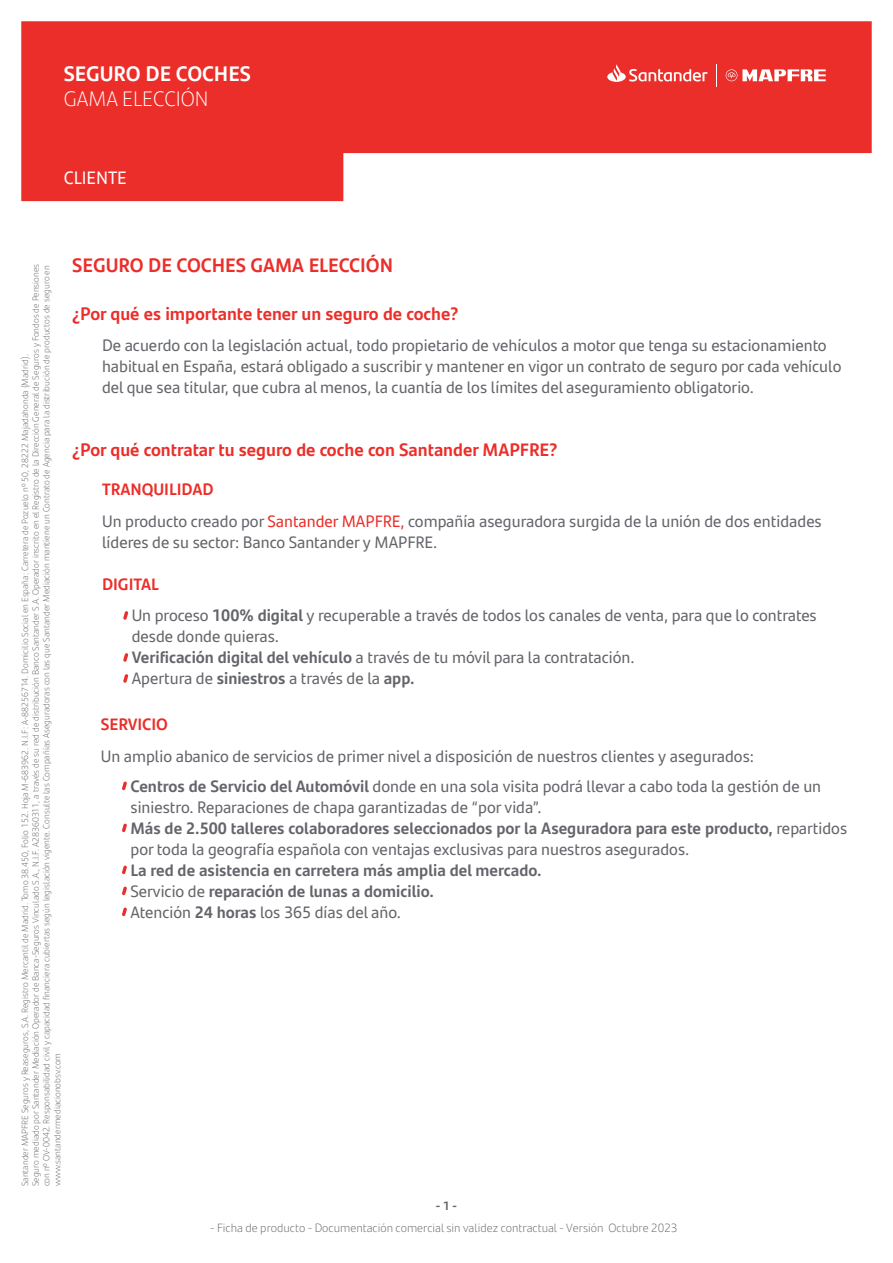
<style>
.page{position:relative;width:893px;height:1263px;background:#fff}
.page>*{position:absolute;margin:0;border:0;box-sizing:border-box;transform-origin:0 0}
.t1{font:700 21px "Santander Text";color:#fff}
.t2{font:300 21px "Santander Text";color:#fff}
.t3{font:700 19.5px "Santander Text";color:#eb2e29}
.t4{font:700 18px "Santander Text";color:#eb2e29}
.t5{font:18px "Santander Text";color:#fff}
.t6{font:16.5px/21px "Santander Text";color:#63656a}
.t7{font:700 16.5px/21px "Santander Text";color:#63656a}
.t8{font:700 16.5px "Santander Text";color:#eb2e29}
.t9{font:300 12px "Santander Text";color:#63656a}
.t10{font:700 12px "Santander Text";color:#63656a}
.t11{font:300 9px/10.8px "Santander Text";color:#63656a}
.s1{color:#eb2e29}
.s2{font-weight:700}
.s3{font-weight:400}
</style>
<div class="page">
<svg style="left:21px;top:21px;width:851px;height:180px;fill:#eb2e29"></svg>
<svg style="left:726px;top:69px;width:100px;height:12px"></svg>
<svg style="left:716px;top:64px;width:1px;height:22px"></svg>
<svg style="left:607px;top:64px;width:100px;height:18px"></svg>
<svg style="left:123px;top:611px;width:5px;height:9px"></svg>
<svg style="left:123px;top:653px;width:5px;height:9px"></svg>
<svg style="left:123px;top:674px;width:5px;height:9px"></svg>
<svg style="left:122px;top:781px;width:5px;height:9px"></svg>
<svg style="left:122px;top:823px;width:5px;height:9px"></svg>
<svg style="left:122px;top:865px;width:5px;height:9px"></svg>
<svg style="left:122px;top:886px;width:5px;height:9px"></svg>
<svg style="left:122px;top:907px;width:5px;height:9px"></svg>
<p class="t1" style="left:64px;top:57px;width:189px">SEGURO DE COCHES</p>
<p class="t2" style="left:64px;top:83px;width:146px">GAMA ELECCIÓN</p>
<p class="t5" style="left:64px;top:164px;width:64px">CLIENTE</p>
<p class="t11" style="left:19px;top:1186px;width:924px;rotate:-90deg">Santander MAPFRE Seguros y Reaseguros, S.A. Registro Mercantil de Madrid. Tomo 38.450, Folio 152. Hoja M-683962. N.I.F: A-88256714. Domicilio Social en España: Carretera de Pozuelo nº 50, 28222 Majadahonda (Madrid).<br>Seguro mediado por Santander Mediación Operador de Banca-Seguros Vinculado S.A., N.I.F. A28360311, a través de su red de distribución Banco Santander S.A. Operador inscrito en el Registro de la Dirección General de Seguros y Fondos de Pensiones con nº OV-0042. Responsabilidad civil y capacidad financiera cubiertas según legislación vigente. Consulte las Compañías Aseguradoras con las que Santander Mediación mantiene un Contrato de Agencia para la distribución de productos de seguro en www.santandermediacionobsv.com</p>
<p class="t3" style="left:72px;top:250px;width:322px">SEGURO DE COCHES GAMA ELECCIÓN</p>
<p class="t4" style="left:72px;top:299px;width:388px">¿Por qué es importante tener un seguro de coche?</p>
<p class="t6" style="left:102px;top:334px;width:741px">De acuerdo con la legislación actual, todo propietario de vehículos a motor que tenga su estacionamiento habitual en España, estará obligado a suscribir y mantener en vigor un contrato de seguro por cada vehículo del que sea titular, que cubra al menos, la cuantía de los límites del aseguramiento obligatorio.</p>
<p class="t4" style="left:72px;top:436px;width:487px">¿Por qué contratar tu seguro de coche con Santander MAPFRE?</p>
<p class="t8" style="left:102px;top:476px;width:113px">TRANQUILIDAD</p>
<p class="t6" style="left:102px;top:510px;width:721px">Un producto creado por <span class="s1">Santander MAPFRE,</span> compañía aseguradora surgida de la unión de dos entidades líderes de su sector: Banco Santander y MAPFRE.</p>
<p class="t8" style="left:102px;top:571px;width:58px">DIGITAL</p>
<p class="t6" style="left:132px;top:604px;width:687px">Un proceso <span class="s2">100% digital</span> y recuperable a través de todos los canales de venta, para que lo contrates desde donde quieras.</p>
<p class="t6" style="left:132px;top:646px;width:504px"><span class="s2">Verificación digital del vehículo</span> a través de tu móvil para la contratación.</p>
<p class="t6" style="left:132px;top:667px;width:284px">Apertura de <span class="s2">siniestros</span> a través de la <span class="s2">app.</span></p>
<p class="t8" style="left:101px;top:711px;width:69px">SERVICIO</p>
<p class="t6" style="left:130px;top:740px;width:692px;line-height:30px;text-indent:-30px">Un amplio abanico de servicios de primer nivel a disposición de nuestros clientes y asegurados:<br><span class="s2">Centros de Servicio del Automóvil</span> donde en una sola visita podrá llevar a cabo toda la gestión de un</p>
<p class="t6" style="left:130px;top:795px;width:718px">siniestro. Reparaciones de chapa garantizadas de “por vida”.<br><span class="s2">Más de 2.500 talleres colaboradores seleccionados por la Aseguradora para este producto,</span> repartidos por toda la geografía española con ventajas exclusivas para nuestros asegurados.</p>
<p class="t7" style="left:130px;top:858px;width:413px">La red de asistencia en carretera más amplia del mercado.<br><span class="s3">Servicio de</span> reparación de lunas a domicilio.<br><span class="s3">Atención</span> 24 horas <span class="s3">los 365 días del año.</span></p>
<p class="t10" style="left:436px;top:1197px;width:23px">- 1 -</p>
<p class="t9" style="left:210px;top:1218px;width:469px">- Ficha de producto - Documentación comercial sin validez contractual - Versión Octubre 2023</p>
</div>
